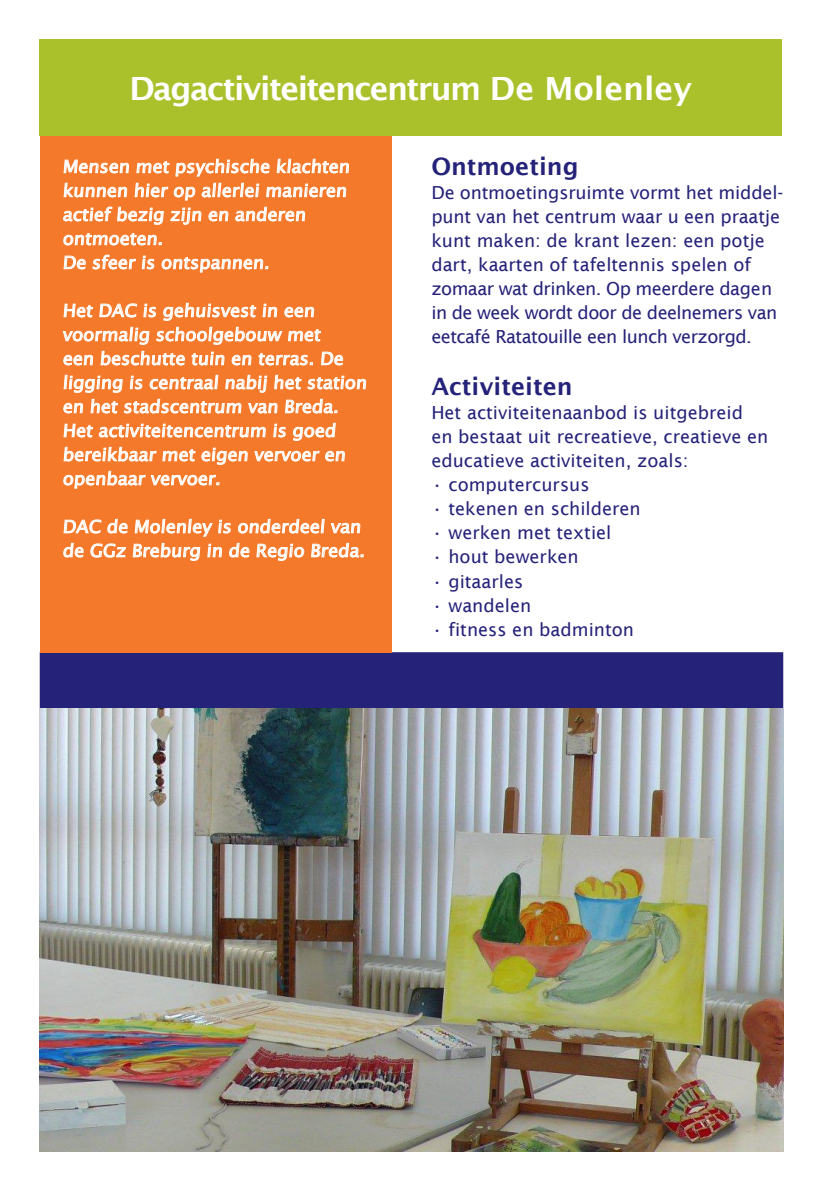
<style>
.page{position:relative;width:823px;height:1191px;background:#fff}
.page>*{position:absolute;margin:0;border:0;box-sizing:border-box;transform-origin:0 0}
.Alineastijl_1{font:600 32px "Lucida Sans";letter-spacing:-.05em;color:#fff}
.Alineastijl_1-2{font:600 24px "Lucida Sans";color:#252279}
.Alineastijl_1-3{font:18px/24px "Lucida Sans";color:#252279}
.Alineastijl_1-4{font:18px/24px "Lucida Sans";letter-spacing:-.03em;color:#252279}
.Alineastijl_1-5{font:17.4px/24px "Lucida Sans";color:#fff}
</style>
<div class="page">
<div style="left:40px;top:652px;width:742px;height:57px;background:#252279;border:2px solid #252279"></div>
<img style="left:40px;top:709px;width:742px;height:442px">
<div style="left:40px;top:136px;width:351px;height:516px;background:#f4792a"></div>
<svg style="left:62px;top:158px;width:304px;height:331px"></svg>
<svg style="left:63px;top:518px;width:300px;height:43px"></svg>
<div style="left:40px;top:40px;width:741px;height:96px;background:#aac12c"></div>
<p class="Alineastijl_1" style="left:129px;top:71px;width:563px">Dagactiviteitencentrum De Molenley</p>
<p class="Alineastijl_1-5" style="left:62px;top:154px;width:290px">Mensen met psychische klachten kunnen hier op allerlei manieren actief bezig zijn en anderen ontmoeten.</p>
<p class="Alineastijl_1-5" style="left:62px;top:250px;width:210px">De sfeer is ontspannen.</p>
<p class="Alineastijl_1-5" style="left:62px;top:298px;width:307px">Het DAC is gehuisvest in een voormalig schoolgebouw met<br>een beschutte tuin en terras. De ligging is centraal nabij het station en het stadscentrum van Breda.</p>
<p class="Alineastijl_1-5" style="left:62px;top:418px;width:286px">Het activiteitencentrum is goed bereikbaar met eigen vervoer en openbaar vervoer.</p>
<p class="Alineastijl_1-5" style="left:62px;top:514px;width:305px">DAC de Molenley is onderdeel van de GGz Breburg in de Regio Breda.</p>
<p class="Alineastijl_1-2" style="left:431px;top:152px;width:149px">Ontmoeting</p>
<p class="Alineastijl_1-3" style="left:431px;top:180px;width:353px">De ontmoetingsruimte vormt het middel-</p>
<p class="Alineastijl_1-4" style="left:431px;top:204px;width:350px">punt van het centrum waar u een praatje kunt maken: de krant lezen: een potje dart, kaarten of tafeltennis spelen of zomaar wat drinken. Op meerdere dagen in de week wordt door de deelnemers van eetcafé Ratatouille een lunch verzorgd.</p>
<p class="Alineastijl_1-2" style="left:431px;top:373px;width:143px">Activiteiten</p>
<p class="Alineastijl_1-3" style="left:431px;top:401px;width:338px">Het activiteitenaanbod is uitgebreid en bestaat uit recreatieve, creatieve en educatieve activiteiten, zoals:</p>
<p class="Alineastijl_1-3" style="left:431px;top:473px;width:160px">• computercursus</p>
<p class="Alineastijl_1-3" style="left:431px;top:497px;width:211px">• tekenen en schilderen</p>
<p class="Alineastijl_1-3" style="left:431px;top:521px;width:181px">• werken met textiel</p>
<p class="Alineastijl_1-3" style="left:431px;top:545px;width:149px">• hout bewerken</p>
<p class="Alineastijl_1-3" style="left:431px;top:569px;width:93px">• gitaarles</p>
<p class="Alineastijl_1-3" style="left:431px;top:593px;width:101px">• wandelen</p>
<p class="Alineastijl_1-3" style="left:431px;top:617px;width:204px">• fitness en badminton</p>
</div>
